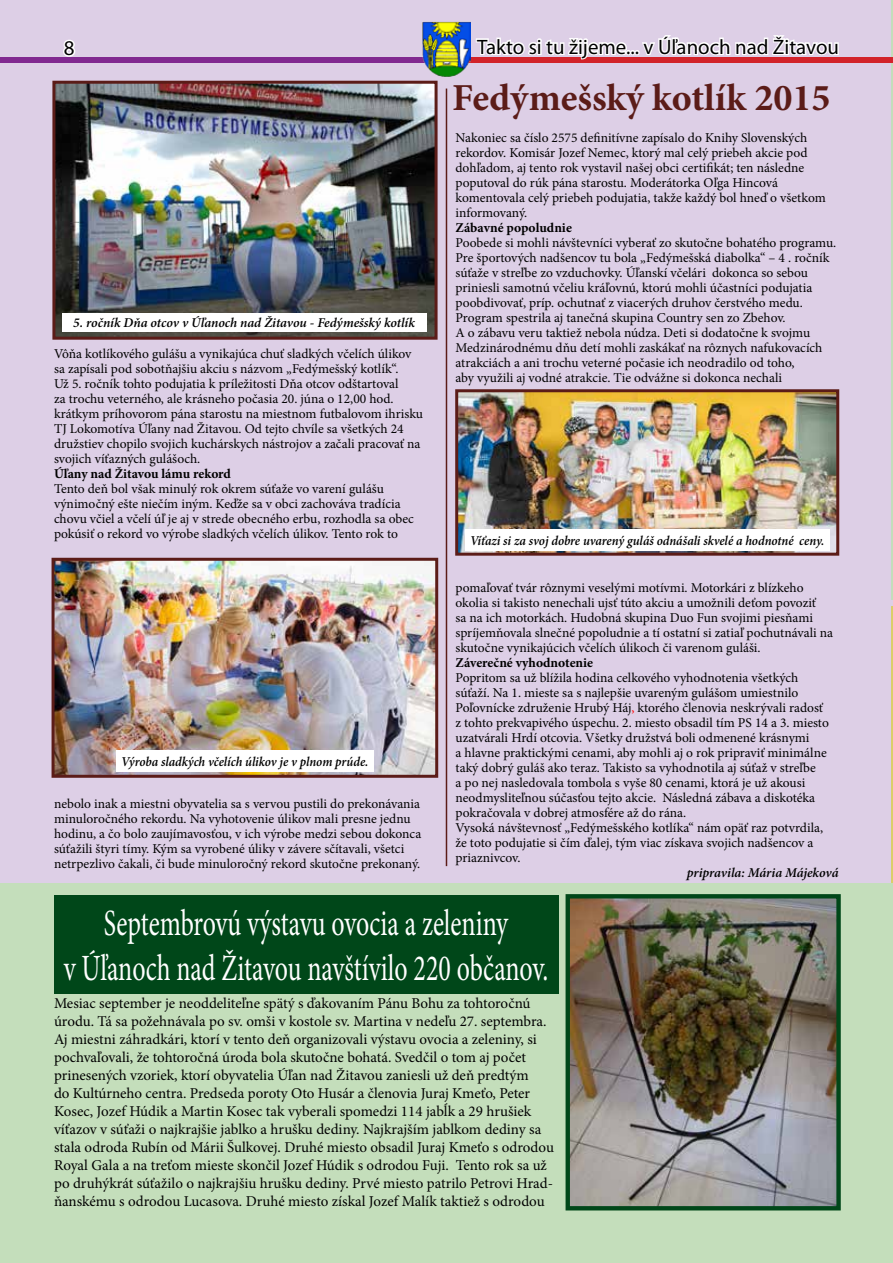
<style>
.page{position:relative;width:893px;height:1263px;background:#fff}
.page>*{position:absolute;margin:0;border:0;box-sizing:border-box;transform-origin:0 0}
.t1{font:700 38.1px "Minion Pro";color:#5b1c18}
.t2{font:37.05px/44.4px "Minion Pro";color:#fff;text-align:center;scale:.7 1}
.t3{font:21px "Myriad Pro";color:#000}
.t4{font:20.85px "Myriad Pro";color:#000}
.t5{font:15px/18px "Minion Pro";color:#000}
.t6{font:13.5px/15px "Minion Pro";color:#000}
.t7{font:italic 600 13.5px "Minion Pro";letter-spacing:-.005em;color:#000;scale:.94 1}
.t8{font:italic 600 13.5px "Minion Pro";letter-spacing:-.005em;color:#000}
.t9{font:700 13.5px "Minion Pro";color:#000}
.s1{color:#f00}
</style>
<div class="page">
<div style="left:0;top:0;width:893px;height:884px;background:#ddcfe6"></div>
<hr style="left:891px;top:0;width:2px;height:600px;background:#c4debb">
<hr style="left:891px;top:606px;width:2px;height:657px;background:#dace6a">
<div style="left:0;top:884px;width:893px;height:379px;background:#c4debb"></div>
<div style="left:54px;top:895px;width:504px;height:98px;background:#004719"></div>
<img style="left:571px;top:899px;width:265px;height:306px">
<div style="left:566px;top:894px;width:275px;height:316px;border:4px solid #004719"></div>
<div style="left:0;top:57px;width:428px;height:6px;background:#812990"></div>
<div style="left:465px;top:57px;width:428px;height:6px;background:#d2232a"></div>
<svg style="left:476px;top:35px;width:363px;height:25px"></svg>
<svg style="left:63px;top:39px;width:13px;height:18px"></svg>
<img style="left:423px;top:21px;width:48px;height:56px">
<img style="left:56px;top:85px;width:378px;height:251px">
<div style="left:52px;top:81px;width:386px;height:259px;border:3px solid #5b1c18"></div>
<img style="left:459px;top:393px;width:376px;height:159px">
<div style="left:455px;top:389px;width:384px;height:167px;border:3px solid #5b1c18"></div>
<img style="left:56px;top:562px;width:378px;height:212px">
<div style="left:52px;top:558px;width:386px;height:220px;border:3px solid #5b1c18"></div>
<div style="left:62px;top:313px;width:364px;height:18px;background:#fff"></div>
<div style="left:465px;top:530px;width:364px;height:21px;background:#fff"></div>
<div style="left:116px;top:750px;width:258px;height:22px;background:#fff"></div>
<hr style="left:446px;top:89px;width:1px;height:776px;background:#5b1c18">
<h3 class="t3" style="left:64px;top:35px;width:12px">8</h3>
<h3 class="t4" style="left:477px;top:34px;width:363px">Takto si tu žijeme... v Úľanoch nad Žitavou</h3>
<p class="t8" style="left:73px;top:313px;width:343px">5. ročník Dňa otcov v Úľanoch nad Žitavou - Fedýmešský kotlík</p>
<p class="t6" style="left:54px;top:346px;width:370px">Vôňa kotlíkového gulášu a vynikajúca chuť sladkých včelích úlikov sa zapísali pod sobotňajšiu akciu s názvom „Fedýmešský kotlík“.<br>Už 5. ročník tohto podujatia k príležitosti Dňa otcov odštartoval<br>za trochu veterného, ale krásneho počasia 20. júna o 12,00 hod. krátkym príhovorom pána starostu na miestnom futbalovom ihrisku TJ Lokomotíva Úľany nad Žitavou. Od tejto chvíle sa všetkých 24 družstiev chopilo svojich kuchárskych nástrojov a začali pracovať na svojich víťazných gulášoch.</p>
<p class="t9" style="left:54px;top:464px;width:179px">Úľany nad Žitavou lámu rekord</p>
<p class="t6" style="left:54px;top:481px;width:361px">Tento deň bol však minulý rok okrem súťaže vo varení gulášu výnimočný ešte niečím iným. Keďže sa v obci zachováva tradícia chovu včiel a včelí úľ je aj v strede obecného erbu, rozhodla sa obec pokúsiť o rekord vo výrobe sladkých včelích úlikov. Tento rok to</p>
<p class="t7" style="left:121px;top:752px;width:265px">Výroba sladkých včelích úlikov je v plnom prúde.</p>
<p class="t6" style="left:54px;top:796px;width:369px">nebolo inak a miestni obyvatelia sa s vervou pustili do prekonávania minuloročného rekordu. Na vyhotovenie úlikov mali presne jednu hodinu, a čo bolo zaujímavosťou, v ich výrobe medzi sebou dokonca súťažili štyri tímy. Kým sa vyrobené úliky v závere sčítavali, všetci netrpezlivo čakali, či bude minuloročný rekord skutočne prekonaný.</p>
<h1 class="t1" style="left:452px;top:71px;width:380px">Fedýmešský kotlík 2015</h1>
<p class="t6" style="left:455px;top:130px;width:372px">Nakoniec sa číslo 2575 definitívne zapísalo do Knihy Slovenských rekordov. Komisár Jozef Nemec, ktorý mal celý priebeh akcie pod dohľadom, aj tento rok vystavil našej obci certifikát; ten následne poputoval do rúk pána starostu. Moderátorka Oľga Hincová komentovala celý priebeh podujatia, takže každý bol hneď o všetkom informovaný.</p>
<p class="t9" style="left:455px;top:218px;width:118px">Zábavné popoludnie</p>
<p class="t6" style="left:455px;top:235px;width:382px">Poobede si mohli návštevníci vyberať zo skutočne bohatého programu.<br>Pre športových nadšencov tu bola „Fedýmešská diabolka“ – 4 . ročník súťaže v streľbe zo vzduchovky. Úľanskí včelári dokonca so sebou priniesli samotnú včeliu kráľovnú, ktorú mohli účastníci podujatia poobdivovať, príp. ochutnať z viacerých druhov čerstvého medu.<br>Program spestrila aj tanečná skupina Country sen zo Zbehov.<br>A o zábavu veru taktiež nebola núdza. Deti si dodatočne k svojmu Medzinárodnému dňu detí mohli zaskákať na rôznych nafukovacích atrakciách a ani trochu veterné počasie ich neodradilo od toho,<br>aby využili aj vodné atrakcie. Tie odvážne si dokonca nechali</p>
<p class="t7" style="left:470px;top:532px;width:378px">Víťazi si za svoj dobre uvarený guláš odnášali skvelé a hodnotné ceny.</p>
<p class="t6" style="left:455px;top:580px;width:379px">pomaľovať tvár rôznymi veselými motívmi. Motorkári z blízkeho okolia si takisto nenechali ujsť túto akciu a umožnili deťom povoziť<br>sa na ich motorkách. Hudobná skupina Duo Fun svojimi piesňami spríjemňovala slnečné popoludnie a tí ostatní si zatiaľ pochutnávali na skutočne vynikajúcich včelích úlikoch či varenom guláši.</p>
<p class="t9" style="left:455px;top:653px;width:139px">Záverečné vyhodnotenie</p>
<p class="t6" style="left:455px;top:670px;width:375px">Popritom sa už blížila hodina celkového vyhodnotenia všetkých súťaží. Na 1. mieste sa s najlepšie uvareným gulášom umiestnilo Poľovnícke združenie Hrubý Háj<span class="s1">,</span> ktorého členovia neskrývali radosť z tohto prekvapivého úspechu. 2. miesto obsadil tím PS 14 a 3. miesto uzatvárali Hrdí otcovia. Všetky družstvá boli odmenené krásnymi<br>a hlavne praktickými cenami, aby mohli aj o rok pripraviť minimálne taký dobrý guláš ako teraz. Takisto sa vyhodnotila aj súťaž v streľbe<br>a po nej nasledovala tombola s vyše 80 cenami, ktorá je už akousi neodmysliteľnou súčasťou tejto akcie. Následná zábava a diskotéka pokračovala v dobrej atmosfére až do rána.<br>Vysoká návštevnosť „Fedýmešského kotlíka“ nám opäť raz potvrdila, že toto podujatie si čím ďalej, tým viac získava svojich nadšencov a priaznivcov.</p>
<p class="t8" style="left:687px;top:863px;width:153px">pripravila: Mária Májeková</p>
<h2 class="t2" style="left:64px;top:901px;width:694px">Septembrovú výstavu ovocia a zeleniny<br>v Úľanoch nad Žitavou navštívilo 220 občanov.</h2>
<p class="t5" style="left:54px;top:994px;width:501px">Mesiac september je neoddeliteľne spätý s ďakovaním Pánu Bohu za tohtoročnú úrodu. Tá sa požehnávala po sv. omši v kostole sv. Martina v nedeľu 27. septembra.<br>Aj miestni záhradkári, ktorí v tento deň organizovali výstavu ovocia a zeleniny, si pochvaľovali, že tohtoročná úroda bola skutočne bohatá. Svedčil o tom aj počet prinesených vzoriek, ktorí obyvatelia Úľan nad Žitavou zaniesli už deň predtým<br>do Kultúrneho centra. Predseda poroty Oto Husár a členovia Juraj Kmeťo, Peter Kosec, Jozef Húdik a Martin Kosec tak vyberali spomedzi 114 jabĺk a 29 hrušiek víťazov v súťaži o najkrajšie jablko a hrušku dediny. Najkrajším jablkom dediny sa stala odroda Rubín od Márii Šulkovej. Druhé miesto obsadil Juraj Kmeťo s odrodou Royal Gala a na treťom mieste skončil Jozef Húdik s odrodou Fuji. Tento rok sa už po druhýkrát súťažilo o najkrajšiu hrušku dediny. Prvé miesto patrilo Petrovi Hrad&shy;ňanskému s odrodou Lucasova. Druhé miesto získal Jozef Malík taktiež s odrodou</p>
</div>
